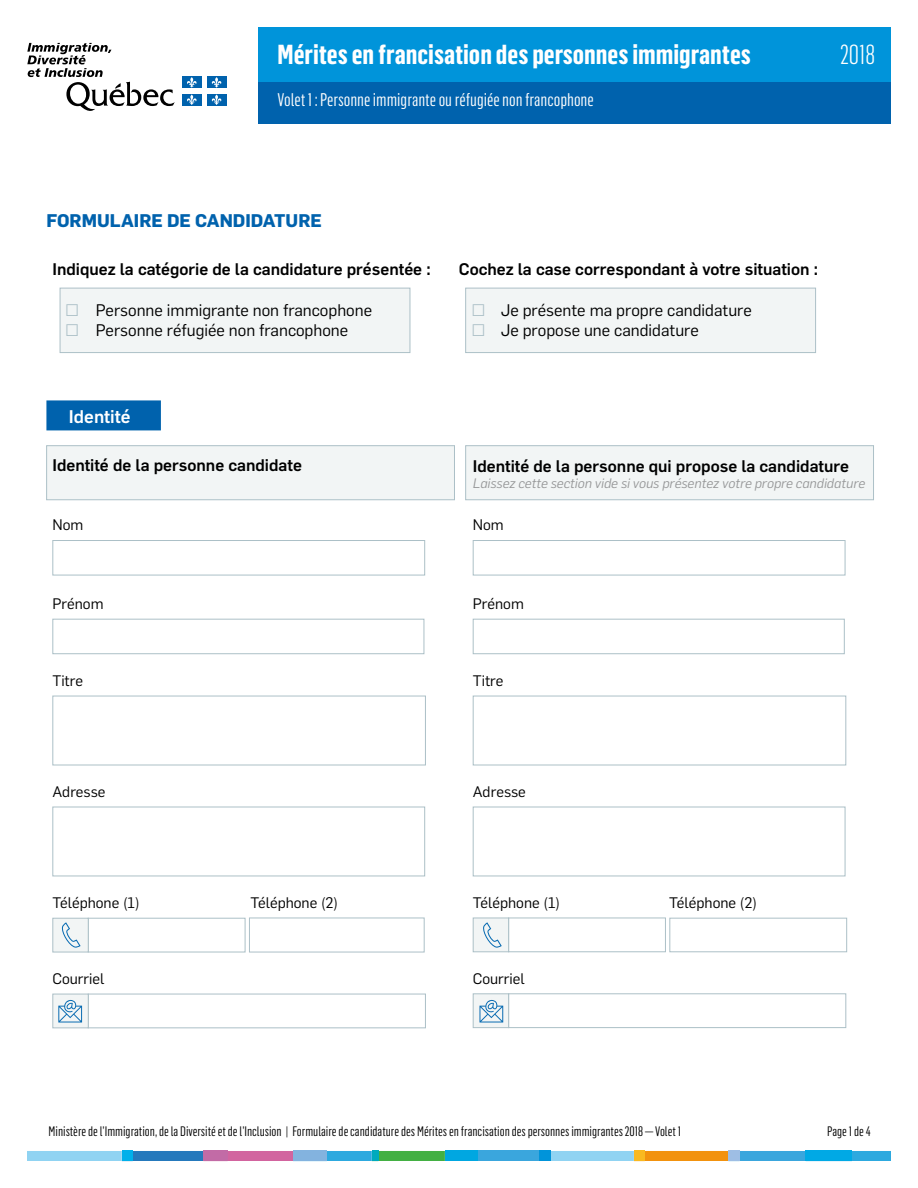
<style>
.page{position:relative;width:918px;height:1188px;background:#fff}
.page>*{position:absolute;margin:0;border:0;box-sizing:border-box;transform-origin:0 0}
.t1{font:700 27px "Flama Condensed";color:#fff}
.t2{font:300 27px "Flama Condensed";color:#fff}
.t3{font:18px "Flama Condensed";color:#fff}
.t4{font:700 18px "Flama";color:#0062ad}
.t5{font:500 18px "Flama";color:#fff}
.t6{font:500 16.5px "Flama";color:#000}
.t7{font:16.5px "Flama";color:#000}
.t8{font:15px "Flama";color:#000}
.t9{font:13.5px "Flama Condensed";color:#000}
.t10{font:italic 13.5px "Flama";color:#969798}
.s1{color:#acc0c7}
</style>
<div class="page">
<svg style="left:27px;top:43px;width:148px;height:68px"></svg>
<div style="left:182px;top:76px;width:19px;height:12px;background:#0062ad"></div>
<svg style="left:187px;top:77px;width:10px;height:11px"></svg>
<div style="left:207px;top:76px;width:19px;height:12px;background:#0062ad"></div>
<svg style="left:211px;top:77px;width:11px;height:11px"></svg>
<div style="left:182px;top:94px;width:19px;height:12px;background:#0062ad"></div>
<svg style="left:187px;top:94px;width:10px;height:11px"></svg>
<div style="left:207px;top:94px;width:19px;height:12px;background:#0062ad"></div>
<svg style="left:211px;top:94px;width:11px;height:11px"></svg>
<div style="left:445px;top:1151px;width:106px;height:10px;background:#3aa6dd"></div>
<svg style="left:27px;top:1151px;width:451px;height:10px;background:#679eb9"></svg>
<div style="left:122px;top:1151px;width:11px;height:10px;background:#00b0ea"></div>
<svg style="left:551px;top:1151px;width:340px;height:10px;background:#77adaf"></svg>
<div style="left:539px;top:1151px;width:12px;height:10px;background:#0094da"></div>
<div style="left:634px;top:1151px;width:11px;height:10px;background:#f9b920"></div>
<div style="left:465px;top:288px;width:351px;height:65px;background:#f2f5f5;border:1px solid #acc0c7"></div>
<div style="left:60px;top:288px;width:350px;height:65px;background:#f2f5f5;border:1px solid #acc0c7"></div>
<div style="left:46px;top:446px;width:409px;height:54px;background:#f2f5f5;border:1px solid #acc0c7"></div>
<div style="left:465px;top:446px;width:409px;height:54px;background:#f2f5f5;border:1px solid #acc0c7"></div>
<div style="left:46px;top:400px;width:115px;height:30px;background:#0062ad"></div>
<div style="left:52px;top:540px;width:373px;height:35px;border:1px solid #acc0c7"></div>
<div style="left:52px;top:619px;width:372px;height:35px;border:1px solid #acc0c7"></div>
<div style="left:52px;top:696px;width:374px;height:69px;border:1px solid #acc0c7"></div>
<div style="left:52px;top:807px;width:373px;height:69px;border:1px solid #acc0c7"></div>
<div style="left:88px;top:918px;width:157px;height:34px;border:1px solid #acc0c7"></div>
<div style="left:52px;top:918px;width:37px;height:34px;background:#f2f5f5;border:1px solid #acc0c7"></div>
<div style="left:249px;top:918px;width:176px;height:34px;border:1px solid #acc0c7"></div>
<div style="left:88px;top:994px;width:338px;height:34px;border:1px solid #acc0c7"></div>
<div style="left:52px;top:994px;width:37px;height:34px;background:#f2f5f5;border:1px solid #acc0c7"></div>
<div style="left:473px;top:540px;width:372px;height:35px;border:1px solid #acc0c7"></div>
<div style="left:473px;top:619px;width:372px;height:35px;border:1px solid #acc0c7"></div>
<div style="left:473px;top:696px;width:373px;height:69px;border:1px solid #acc0c7"></div>
<div style="left:473px;top:807px;width:372px;height:69px;border:1px solid #acc0c7"></div>
<div style="left:508px;top:918px;width:158px;height:34px;border:1px solid #acc0c7"></div>
<div style="left:473px;top:918px;width:36px;height:34px;background:#f2f5f5;border:1px solid #acc0c7"></div>
<div style="left:669px;top:918px;width:178px;height:34px;border:1px solid #acc0c7"></div>
<div style="left:508px;top:993px;width:338px;height:35px;border:1px solid #acc0c7"></div>
<div style="left:473px;top:993px;width:36px;height:35px;background:#f2f5f5;border:1px solid #acc0c7"></div>
<div style="left:258px;top:27px;width:633px;height:96px;background:#0062ad"></div>
<div style="left:258px;top:27px;width:633px;height:54px;background:#0094da"></div>
<svg style="left:58px;top:1000px;width:24px;height:23px"></svg>
<svg style="left:479px;top:1000px;width:24px;height:23px"></svg>
<svg style="left:61px;top:922px;width:20px;height:26px"></svg>
<svg style="left:483px;top:922px;width:19px;height:26px"></svg>
<h1 class="t1" style="left:278px;top:38px;width:475px">Mérites en francisation des personnes immigrantes</h1>
<h1 class="t2" style="left:840px;top:38px;width:37px">2018</h1>
<p class="t3" style="left:278px;top:89px;width:318px">Volet 1 : Personne immigrante ou réfugiée non francophone</p>
<p class="t4" style="left:46px;top:207px;width:277px">FORMULAIRE DE CANDIDATURE</p>
<p class="t6" style="left:52px;top:257px;width:380px">Indiquez la catégorie de la candidature présentée :</p>
<p class="t6" style="left:459px;top:257px;width:361px">Cochez la case correspondant à votre situation :</p>
<p class="t7" style="left:66px;top:299px;width:308px"><span class="s1">□</span> Personne immigrante non francophone</p>
<p class="t7" style="left:66px;top:319px;width:284px"><span class="s1">□</span> Personne réfugiée non francophone</p>
<p class="t7" style="left:472px;top:299px;width:281px"><span class="s1">□</span> Je présente ma propre candidature</p>
<p class="t7" style="left:472px;top:319px;width:228px"><span class="s1">□</span> Je propose une candidature</p>
<p class="t5" style="left:69px;top:403px;width:63px">Identité</p>
<p class="t6" style="left:52px;top:453px;width:251px">Identité de la personne candidate</p>
<p class="t6" style="left:473px;top:454px;width:378px">Identité de la personne qui propose la candidature</p>
<p class="t10" style="left:473px;top:474px;width:394px">Laissez cette section vide si vous présentez votre propre candidature</p>
<p class="t8" style="left:52px;top:514px;width:32px">Nom</p>
<p class="t8" style="left:473px;top:514px;width:32px">Nom</p>
<p class="t8" style="left:52px;top:593px;width:53px">Prénom</p>
<p class="t8" style="left:473px;top:593px;width:53px">Prénom</p>
<p class="t8" style="left:52px;top:670px;width:32px">Titre</p>
<p class="t8" style="left:473px;top:670px;width:32px">Titre</p>
<p class="t8" style="left:52px;top:781px;width:55px">Adresse</p>
<p class="t8" style="left:473px;top:781px;width:55px">Adresse</p>
<p class="t8" style="left:52px;top:892px;width:89px">Téléphone (1)</p>
<p class="t8" style="left:250px;top:892px;width:89px">Téléphone (2)</p>
<p class="t8" style="left:473px;top:892px;width:89px">Téléphone (1)</p>
<p class="t8" style="left:669px;top:892px;width:89px">Téléphone (2)</p>
<p class="t8" style="left:52px;top:968px;width:54px">Courriel</p>
<p class="t8" style="left:473px;top:968px;width:54px">Courriel</p>
<p class="t9" style="left:49px;top:1123px;width:634px">Ministère de l’Immigration, de la Diversité et de l’Inclusion | Formulaire de candidature des Mérites en francisation des personnes immigrantes 2018 — Volet 1</p>
<p class="t9" style="left:827px;top:1123px;width:45px">Page 1 de 4</p>
</div>
